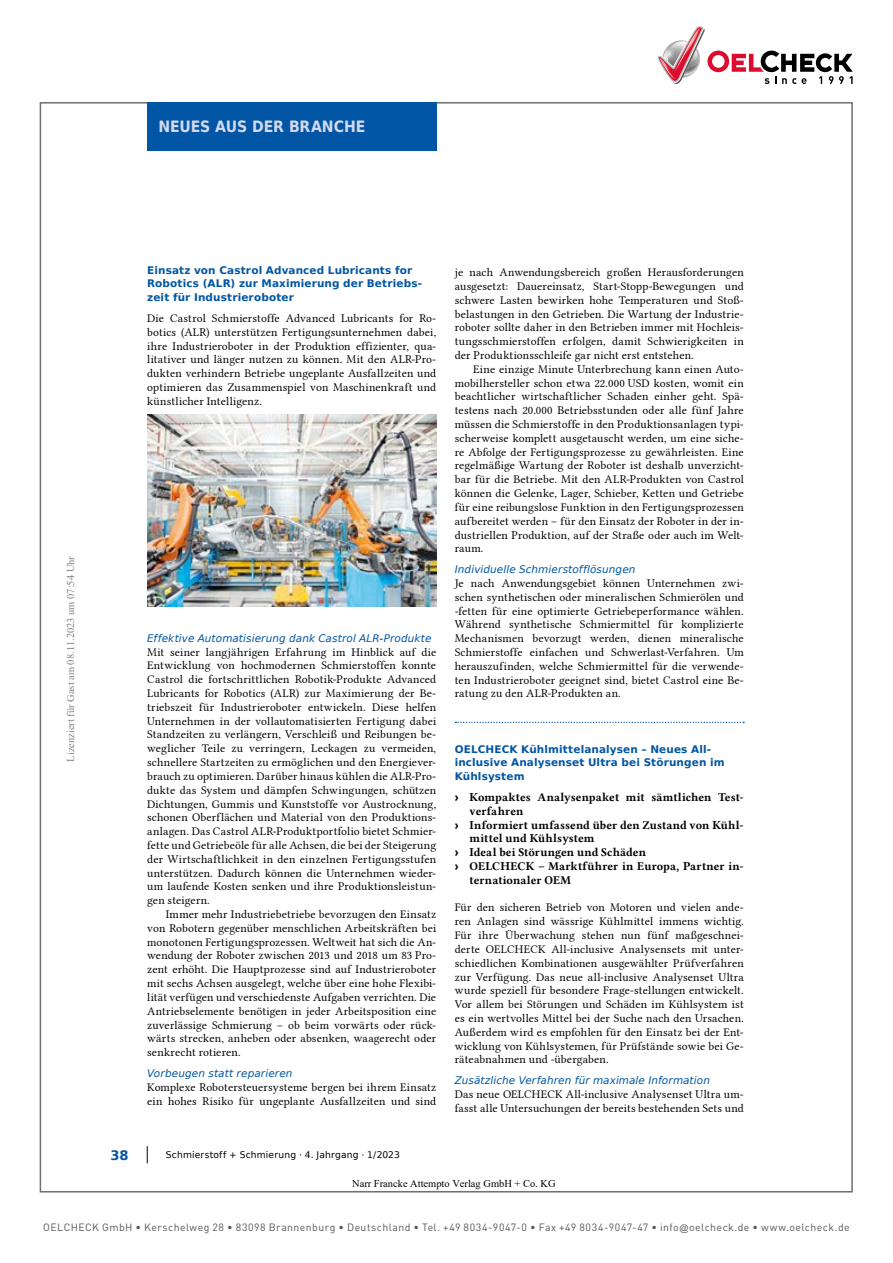
<style>
.page{position:relative;width:893px;height:1263px;background:#fff}
.page>*{position:absolute;margin:0;border:0;box-sizing:border-box;transform-origin:0 0}
.t1{font:700 15.75px "DejaVu Sans Condensed";letter-spacing:-.005em;color:#d3d9ef}
.t2{font:700 13.05px "DejaVu Sans";color:#0056a4}
.t3{font:11.7px/13.8px "Lin Libertine";letter-spacing:.01em;color:#000;text-align:justify}
.t4{font:11.7px "Lin Libertine B";letter-spacing:.005em;color:#000}
.t5{font:700 10.5px/13.8px "DejaVu Sans";letter-spacing:.01em;color:#0056a4}
.t6{font:italic 10.5px "DejaVu Sans";letter-spacing:.01em;color:#0056a4}
.t7{font:10.5px "DIN Pro";letter-spacing:.04em;color:#575756}
.t8{font:10.5px "Times New Roman";color:rgb(0 0 0/.5)}
.t9{font:10.5px "Times New Roman";color:#000}
.t10{font:9.15px "DejaVu Sans";letter-spacing:.015em;color:#000}
.s1{font-family:"typoscript narr expert"}
.s2{font-family:"Arial";font-size:9px}
</style>
<div class="page">
<svg style="left:658px;top:26px;width:195px;height:58px"></svg>
<svg style="left:147px;top:1146px;width:1px;height:17px"></svg>
<div style="left:147px;top:102px;width:289px;height:48px;background:#0056a4"></div>
<img style="left:147px;top:414px;width:289px;height:193px">
<svg style="left:455px;top:722px;width:289px;height:1px"></svg>
<h1 class="t1" style="left:158px;top:114px;width:209px">NEUES AUS DER BRANCHE</h1>
<p class="t8" style="left:63px;top:761px;width:207px;rotate:-90deg">Lizenziert für Gast am 08.11.2023 um 07:54 Uhr</p>
<p class="t5" style="left:147px;top:263px;width:276px">Einsatz von Castrol Advanced Lubricants for<br>Robotics (ALR) zur Maximierung der Betriebs&shy;zeit für Industrieroboter</p>
<p class="t3" style="left:147px;top:310px;width:291px">Die Castrol Schmierstoffe Advanced Lubricants for Ro&shy;botics (ALR) unterstützen Fertigungsunternehmen dabei, ihre Industrieroboter in der Produktion effizienter, qua&shy;litativer und länger nutzen zu können. Mit den ALR-Pro&shy;dukten verhindern Betriebe ungeplante Ausfallzeiten und optimieren das Zusammenspiel von Maschinenkraft und künstlicher Intelligenz.</p>
<p class="t6" style="left:147px;top:630px;width:286px">Effektive Automatisierung dank Castrol ALR-Produkte</p>
<p class="t3" style="left:147px;top:644px;width:291px">Mit seiner langjährigen Erfahrung im Hinblick auf die Entwicklung von hochmodernen Schmierstoffen konnte Castrol die fortschrittlichen Robotik-Produkte Advanced Lubricants for Robotics (ALR) zur Maximierung der Be&shy;triebszeit für Industrieroboter entwickeln. Diese helfen Unternehmen in der vollautomatisierten Fertigung dabei Standzeiten zu verlängern, Verschleiß und Reibungen be&shy;weglicher Teile zu verringern, Leckagen zu vermeiden, schnellere Startzeiten zu ermöglichen und den Energiever&shy;brauch zu optimieren. Darüber hinaus kühlen die ALR-Pro&shy;dukte das System und dämpfen Schwingungen, schützen Dichtungen, Gummis und Kunststoffe vor Austrocknung, schonen Oberflächen und Material von den Produktions&shy;anlagen. Das Castrol ALR-Produktportfolio bietet Schmier&shy;fette und Getriebeöle für alle Achsen, die bei der Steigerung der Wirtschaftlichkeit in den einzelnen Fertigungsstufen unterstützen. Dadurch können die Unternehmen wieder&shy;um laufende Kosten senken und ihre Produktionsleistun&shy;gen steigern.</p>
<p class="t3" style="left:147px;top:906px;width:291px;text-indent:19px">Immer mehr Industriebetriebe bevorzugen den Einsatz von Robotern gegenüber menschlichen Arbeitskräften bei monotonen Fertigungsprozessen. Weltweit hat sich die An&shy;wendung der Roboter zwischen 2013 und 2018 um 83 Pro&shy;zent erhöht. Die Hauptprozesse sind auf Industrieroboter mit sechs Achsen ausgelegt, welche über eine hohe Flexibi&shy;lität verfügen und verschiedenste Aufgaben verrichten. Die Antriebselemente benötigen in jeder Arbeitsposition eine zuverlässige Schmierung – ob beim vorwärts oder rück&shy;wärts strecken, anheben oder absenken, waagerecht oder senkrecht rotieren.</p>
<p class="t6" style="left:147px;top:1066px;width:147px">Vorbeugen statt reparieren</p>
<p class="t3" style="left:147px;top:1079px;width:291px">Komplexe Robotersteuersysteme bergen bei ihrem Einsatz ein hohes Risiko für ungeplante Ausfallzeiten und sind</p>
<p class="t2" style="left:111px;top:1144px;width:20px">38</p>
<p class="t10" style="left:166px;top:1147px;width:235px">Schmierstoff + Schmierung · 4. Jahrgang · 1/2023</p>
<p class="t3" style="left:455px;top:264px;width:290px">je nach Anwendungsbereich großen Herausforderungen ausgesetzt: Dauereinsatz, Start-Stopp-Bewegungen und schwere Lasten bewirken hohe Temperaturen und Stoß&shy;belastungen in den Getrieben. Die Wartung der Industrie&shy;roboter sollte daher in den Betrieben immer mit Hochleis&shy;tungsschmierstoffen erfolgen, damit Schwierigkeiten in der Produktionsschleife gar nicht erst entstehen.</p>
<p class="t3" style="left:455px;top:361px;width:291px;text-indent:19px">Eine einzige Minute Unterbrechung kann einen Auto&shy;mobilhersteller schon etwa 22.000 USD kosten, womit ein beachtlicher wirtschaftlicher Schaden einher geht. Spä&shy;testens nach 20.000 Betriebsstunden oder alle fünf Jahre müssen die Schmierstoffe in den Produktionsanlagen typi&shy;scherweise komplett ausgetauscht werden, um eine siche&shy;re Abfolge der Fertigungsprozesse zu gewährleisten. Eine regelmäßige Wartung der Roboter ist deshalb unverzicht&shy;bar für die Betriebe. Mit den ALR-Produkten von Castrol können die Gelenke, Lager, Schieber, Ketten und Getriebe für eine reibungslose Funktion in den Fertigungsprozessen aufbereitet werden – für den Einsatz der Roboter in der in&shy;dustriellen Produktion, auf der Straße oder auch im Welt&shy;raum.</p>
<p class="t6" style="left:455px;top:562px;width:182px">Individuelle Schmierstofflösungen</p>
<p class="t3" style="left:455px;top:575px;width:290px">Je nach Anwendungsgebiet können Unternehmen zwi&shy;schen synthetischen oder mineralischen Schmierölen und -fetten für eine optimierte Getriebeperformance wählen.<br>Während synthetische Schmiermittel für komplizierte Mechanismen bevorzugt werden, dienen mineralische Schmierstoffe einfachen und Schwerlast-Verfahren. Um herauszufinden, welche Schmiermittel für die verwende&shy;ten Industrieroboter geeignet sind, bietet Castrol eine Be&shy;ratung zu den ALR-Produkten an.</p>
<p class="t5" style="left:455px;top:742px;width:271px">OELCHECK Kühlmittelanalysen – Neues All&shy;inclusive Analysenset Ultra bei Störungen im<br>Kühlsystem</p>
<p class="t4" style="left:455px;top:789px;width:290px"><span class="s1">&gt;</span> Kompaktes Analysenpaket mit sämtlichen Test-</p>
<p class="t4" style="left:470px;top:803px;width:55px">verfahren</p>
<p class="t4" style="left:455px;top:817px;width:290px"><span class="s1">&gt;</span> Informiert umfassend über den Zustand von Kühl-</p>
<p class="t4" style="left:470px;top:830px;width:127px">mittel und Kühlsystem</p>
<p class="t4" style="left:455px;top:844px;width:193px"><span class="s1">&gt;</span> Ideal bei Störungen und Schäden</p>
<p class="t4" style="left:455px;top:858px;width:290px"><span class="s1">&gt;</span> OELCHECK – Marktführer in Europa, Partner in-</p>
<p class="t4" style="left:470px;top:872px;width:103px">ternationaler OEM</p>
<p class="t3" style="left:455px;top:899px;width:291px">Für den sicheren Betrieb von Motoren und vielen ande&shy;ren Anlagen sind wässrige Kühlmittel immens wichtig.<br>Für ihre Überwachung stehen nun fünf maßgeschnei&shy;derte OELCHECK All-inclusive Analysensets mit unter&shy;schiedlichen Kombinationen ausgewählter Prüfverfahren zur Verfügung. Das neue all-inclusive Analysenset Ultra wurde speziell für besondere Frage-stellungen entwickelt.<br>Vor allem bei Störungen und Schäden im Kühlsystem ist es ein wertvolles Mittel bei der Suche nach den Ursachen.<br>Außerdem wird es empfohlen für den Einsatz bei der Ent&shy;wicklung von Kühlsystemen, für Prüfstände sowie bei Ge&shy;räteabnahmen und -übergaben.</p>
<p class="t6" style="left:455px;top:1073px;width:257px">Zusätzliche Verfahren für maximale Information</p>
<p class="t3" style="left:455px;top:1086px;width:290px">Das neue OELCHECK All-inclusive Analysenset Ultra um&shy;fasst alle Untersuchungen der bereits bestehenden Sets und</p>
<p class="t9" style="left:352px;top:1176px;width:205px">Narr Francke Attempto Verlag GmbH + Co. KG</p>
<p class="t7" style="left:43px;top:1220px;width:808px">OELCHECK GmbH • Kerschelweg 28 • 83098 Brannenburg • Deutschland • Tel. +49 8034-9047-0 • Fax +49 8034-9047-47 • info<span class="s2">@</span>oelcheck.de • www.oelcheck.de</p>
</div>
